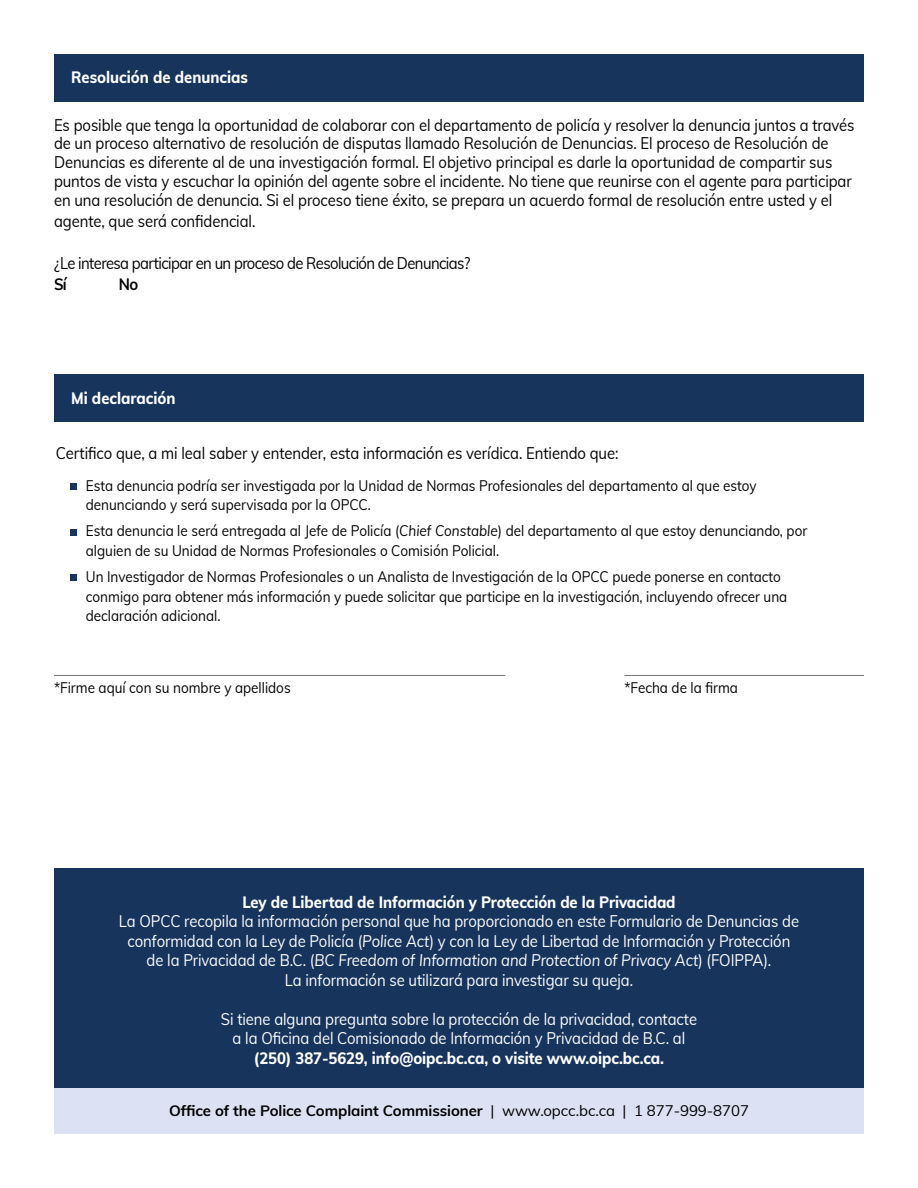
<style>
.page{position:relative;width:918px;height:1188px;background:#fff}
.page>*{position:absolute;margin:0;border:0;box-sizing:border-box;transform-origin:0 0}
.t1{font:16.5px/18.8px "Muli";letter-spacing:-.005em;color:#000;scale:.9 1}
.t2{font:16.5px/19.5px "Muli";letter-spacing:-.005em;color:#fff;text-align:center;scale:.9 1}
.t3{font:800 16.5px "Muli";letter-spacing:-.005em;color:#fff;scale:.9 1}
.t4{font:16.5px "Muli";letter-spacing:-.04em;color:#000;scale:.9 1}
.t5{font:700 16.5px "Muli";color:#000;scale:.9 1}
.t6{font:15px/19.5px "Muli";color:#000;scale:.9 1}
.t7{font:700 15px "Muli";letter-spacing:-.005em;color:#000}
.s1{font-style:italic}
.s2{font-weight:400}
</style>
<div class="page">
<div style="left:54px;top:54px;width:810px;height:48px;background:#16345c"></div>
<div style="left:54px;top:868px;width:810px;height:252px;background:#16345c"></div>
<hr style="left:54px;top:675px;width:451px;height:1px;background:#767576">
<hr style="left:624px;top:675px;width:240px;height:1px;background:#767576">
<div style="left:54px;top:374px;width:810px;height:48px;background:#16345c"></div>
<div style="left:70px;top:483px;width:7px;height:7px;background:#16345c"></div>
<div style="left:70px;top:530px;width:7px;height:6px;background:#16345c"></div>
<div style="left:70px;top:574px;width:7px;height:7px;background:#16345c"></div>
<div style="left:54px;top:1088px;width:810px;height:46px;background:#dce2f3"></div>
<p class="t3" style="left:71px;top:65px;width:198px">Resolución de denuncias</p>
<p class="t1" style="left:54px;top:114px;width:891px">Es posible que tenga la oportunidad de colaborar con el departamento de policía y resolver la denuncia juntos a través de un proceso alternativo de resolución de disputas llamado Resolución de Denuncias. El proceso de Resolución de Denuncias es diferente al de una investigación formal. El objetivo principal es darle la oportunidad de compartir sus puntos de vista y escuchar la opinión del agente sobre el incidente. No tiene que reunirse con el agente para participar en una resolución de denuncia. Si el proceso tiene éxito, se prepara un acuerdo formal de resolución entre usted y el</p>
<p class="t1" style="left:54px;top:210px;width:225px">agente, que será confidencial.</p>
<p class="t4" style="left:54px;top:251px;width:464px">¿Le interesa participar en un proceso de Resolución de Denuncias?</p>
<p class="t5" style="left:54px;top:272px;width:16px">Sí</p>
<p class="t5" style="left:119px;top:272px;width:23px">No</p>
<p class="t3" style="left:71px;top:386px;width:117px">Mi declaración</p>
<p class="t1" style="left:56px;top:443px;width:627px">Certifico que, a mi leal saber y entender, esta información es verídica. Entiendo que:</p>
<p class="t6" style="left:86px;top:475px;width:747px">Esta denuncia podría ser investigada por la Unidad de Normas Profesionales del departamento al que estoy denunciando y será supervisada por la OPCC.</p>
<p class="t6" style="left:86px;top:521px;width:803px">Esta denuncia le será entregada al Jefe de Policía (<span class="s1">Chief Constable</span>) del departamento al que estoy denunciando, por alguien de su Unidad de Normas Profesionales o Comisión Policial.</p>
<p class="t6" style="left:86px;top:566px;width:781px">Un Investigador de Normas Profesionales o un Analista de Investigación de la OPCC puede ponerse en contacto conmigo para obtener más información y puede solicitar que participe en la investigación, incluyendo ofrecer una declaración adicional.</p>
<p class="t6" style="left:54px;top:677px;width:265px">*Firme aquí con su nombre y apellidos</p>
<p class="t6" style="left:624px;top:677px;width:128px">*Fecha de la firma</p>
<p class="t3" style="left:242px;top:890px;width:483px">Ley de Libertad de Información y Protección de la Privacidad</p>
<p class="t2" style="left:119px;top:911px;width:757px">La OPCC recopila la información personal que ha proporcionado en este Formulario de Denuncias de conformidad con la Ley de Policía (<span class="s1">Police Act</span>) y con la Ley de Libertad de Información y Protección de la Privacidad de B.C. (<span class="s1">BC Freedom of Information and Protection of Privacy Act</span>) (FOIPPA).<br>La información se utilizará para investigar su queja.</p>
<p class="t2" style="left:221px;top:1008px;width:531px">Si tiene alguna pregunta sobre la protección de la privacidad, contacte a la Oficina del Comisionado de Información y Privacidad de B.C. al</p>
<p class="t3" style="left:254px;top:1046px;width:457px">(250) 387-5629, info@oipc.bc.ca, o visite www.oipc.bc.ca.</p>
<p class="t7" style="left:169px;top:1099px;width:581px">Office of the Police Complaint Commissioner <span class="s2">| www.opcc.bc.ca | 1 877-999-8707</span></p>
</div>
